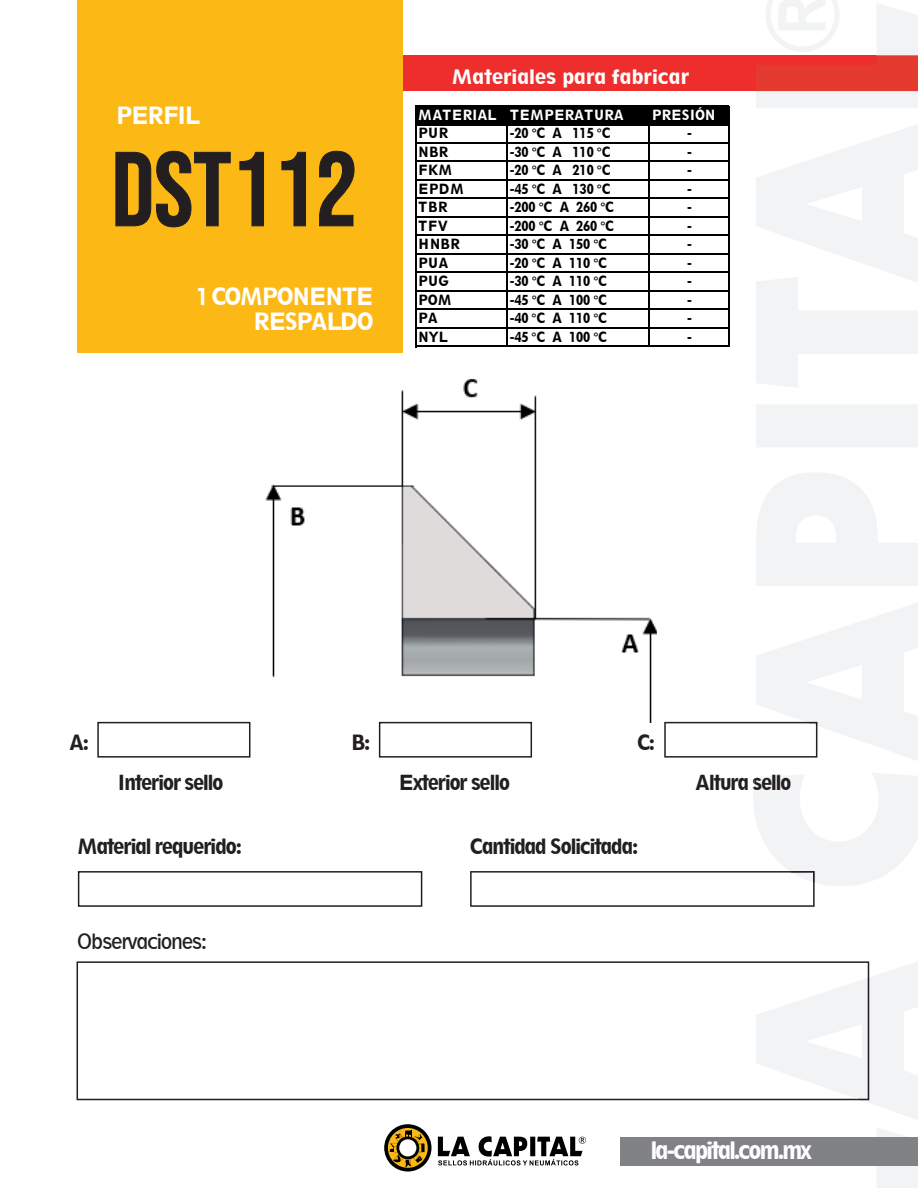
<style>
.page{position:relative;width:918px;height:1188px;background:#fff}
.page>*{position:absolute;margin:0;border:0;box-sizing:border-box;transform-origin:0 0}
.t1{font:105px "Bebas Neue";color:#231f20}
.t2{font:800 condensed 22.5px "Geometric 212 BT";letter-spacing:-.075em;color:#fff}
.t3{font:800 condensed 22.35px "Geometric 212 BT";letter-spacing:-.075em;color:#fff}
.t4{font:800 condensed 19.8px "Geometric 212 BT";letter-spacing:-.05em;color:#231f20}
.t5{font:condensed 19.8px "Geometric 212 BT";letter-spacing:-.05em;color:#231f20}
.t6{font:800 condensed 19.5px "Geometric 212 BT";letter-spacing:-.05em;color:#231f20}
.t7{font:800 condensed 18.75px "Geometric 212 BT";letter-spacing:.005em;color:#fff;scale:1.09 1}
.t8{font:800 condensed 13.2px "Geometric 212 BT";letter-spacing:-.01em;color:#000001}
.t9{font:800 condensed 13.2px "Geometric 212 BT";letter-spacing:-.01em;color:#fff}
</style>
<div class="page">
<img style="left:265px;top:378px;width:392px;height:345px">
<div style="left:402px;top:56px;width:516px;height:35px;background:#ee2d2d"></div>
<div style="left:77px;top:0;width:325px;height:353px;background:#fcb814"></div>
<svg style="left:116px;top:151px;width:115px;height:76px"></svg>
<svg style="left:240px;top:152px;width:24px;height:74px"></svg>
<svg style="left:282px;top:152px;width:24px;height:74px"></svg>
<svg style="left:319px;top:151px;width:35px;height:75px"></svg>
<svg style="left:384px;top:1124px;width:48px;height:48px"></svg>
<svg style="left:438px;top:1136px;width:148px;height:29px"></svg>
<div style="left:97px;top:722px;width:153px;height:36px;border:2px solid #231f20"></div>
<div style="left:78px;top:871px;width:344px;height:36px;border:2px solid #231f20"></div>
<div style="left:379px;top:722px;width:153px;height:36px;border:2px solid #231f20"></div>
<svg style="left:77px;top:961px;width:679px;height:139px"></svg>
<svg style="left:756px;top:961px;width:162px;height:227px"></svg>
<svg style="left:470px;top:773px;width:448px;height:134px"></svg>
<svg style="left:664px;top:603px;width:254px;height:158px"></svg>
<svg style="left:756px;top:91px;width:162px;height:495px;fill:#f2f3f4"></svg>
<svg style="left:756px;top:0;width:162px;height:91px"></svg>
<div style="left:621px;top:1137px;width:297px;height:29px;background:#808285"></div>
<div style="left:417px;top:107px;width:312px;height:18px;background:#000001"></div>
<svg style="left:729px;top:107px;width:1px;height:240px"></svg>
<hr style="left:417px;top:106px;width:312px;height:1px;background:#000001">
<hr style="left:417px;top:142px;width:312px;height:2px;background:#000001">
<hr style="left:417px;top:160px;width:312px;height:2px;background:#000001">
<hr style="left:417px;top:179px;width:312px;height:2px;background:#000001">
<hr style="left:417px;top:197px;width:312px;height:2px;background:#000001">
<hr style="left:417px;top:216px;width:312px;height:2px;background:#000001">
<hr style="left:417px;top:234px;width:312px;height:2px;background:#000001">
<hr style="left:417px;top:253px;width:312px;height:2px;background:#000001">
<hr style="left:417px;top:271px;width:312px;height:2px;background:#000001">
<hr style="left:417px;top:290px;width:312px;height:2px;background:#000001">
<hr style="left:417px;top:308px;width:312px;height:2px;background:#000001">
<hr style="left:417px;top:327px;width:312px;height:2px;background:#000001">
<hr style="left:416px;top:106px;width:1px;height:241px;background:#000001">
<hr style="left:506px;top:107px;width:2px;height:240px;background:#000001">
<hr style="left:648px;top:107px;width:2px;height:240px;background:#000001">
<hr style="left:417px;top:345px;width:312px;height:2px;background:#000001">
<hr style="left:728px;top:107px;width:1px;height:240px;background:#000001">
<h3 class="t3" style="left:116px;top:101px;width:85px">PERFIL</h3>
<h1 class="t1" style="left:112px;top:130px;width:247px">DST112</h1>
<h3 class="t3" style="left:197px;top:282px;width:179px">1 COMPONENTE</h3>
<h3 class="t3" style="left:253px;top:308px;width:122px">RESPALDO</h3>
<h3 class="t7" style="left:451px;top:65px;width:220px">Materiales para fabricar</h3>
<p class="t9" style="left:418px;top:107px;width:207px">MATERIAL TEMPERATURA</p>
<p class="t9" style="left:652px;top:107px;width:65px">PRESIÓN</p>
<p class="t8" style="left:418px;top:125px;width:32px">PUR</p>
<p class="t8" style="left:510px;top:125px;width:102px">-20 °C A 115 °C</p>
<p class="t8" style="left:687px;top:125px;width:6px">-</p>
<p class="t8" style="left:418px;top:144px;width:32px">NBR</p>
<p class="t8" style="left:510px;top:144px;width:102px">-30 °C A 110 °C</p>
<p class="t8" style="left:687px;top:144px;width:6px">-</p>
<p class="t8" style="left:418px;top:162px;width:36px">FKM</p>
<p class="t8" style="left:510px;top:162px;width:102px">-20 °C A 210 °C</p>
<p class="t8" style="left:687px;top:162px;width:6px">-</p>
<p class="t8" style="left:418px;top:181px;width:47px">EPDM</p>
<p class="t8" style="left:510px;top:181px;width:102px">-45 °C A 130 °C</p>
<p class="t8" style="left:687px;top:181px;width:6px">-</p>
<p class="t8" style="left:418px;top:199px;width:31px">TBR</p>
<p class="t8" style="left:510px;top:199px;width:106px">-200 °C A 260 °C</p>
<p class="t8" style="left:687px;top:199px;width:6px">-</p>
<p class="t8" style="left:418px;top:218px;width:31px">TFV</p>
<p class="t8" style="left:510px;top:218px;width:106px">-200 °C A 260 °C</p>
<p class="t8" style="left:687px;top:218px;width:6px">-</p>
<p class="t8" style="left:418px;top:236px;width:43px">HNBR</p>
<p class="t8" style="left:510px;top:236px;width:98px">-30 °C A 150 °C</p>
<p class="t8" style="left:687px;top:236px;width:6px">-</p>
<p class="t8" style="left:418px;top:255px;width:32px">PUA</p>
<p class="t8" style="left:510px;top:255px;width:98px">-20 °C A 110 °C</p>
<p class="t8" style="left:687px;top:255px;width:6px">-</p>
<p class="t8" style="left:418px;top:273px;width:32px">PUG</p>
<p class="t8" style="left:510px;top:273px;width:98px">-30 °C A 110 °C</p>
<p class="t8" style="left:687px;top:273px;width:6px">-</p>
<p class="t8" style="left:418px;top:291px;width:35px">POM</p>
<p class="t8" style="left:510px;top:291px;width:98px">-45 °C A 100 °C</p>
<p class="t8" style="left:687px;top:291px;width:6px">-</p>
<p class="t8" style="left:418px;top:310px;width:21px">PA</p>
<p class="t8" style="left:510px;top:310px;width:98px">-40 °C A 110 °C</p>
<p class="t8" style="left:687px;top:310px;width:6px">-</p>
<p class="t8" style="left:418px;top:328px;width:31px">NYL</p>
<p class="t8" style="left:510px;top:328px;width:98px">-45 °C A 100 °C</p>
<p class="t8" style="left:687px;top:328px;width:6px">-</p>
<h3 class="t4" style="left:69px;top:730px;width:22px">A:</h3>
<h3 class="t6" style="left:117px;top:770px;width:108px">Interior sello</h3>
<h3 class="t4" style="left:351px;top:730px;width:21px">B:</h3>
<h3 class="t4" style="left:637px;top:730px;width:19px">C:</h3>
<h3 class="t6" style="left:398px;top:770px;width:113px">Exterior sello</h3>
<h3 class="t6" style="left:695px;top:770px;width:98px">Altura sello</h3>
<h3 class="t4" style="left:77px;top:834px;width:166px">Material requerido:</h3>
<h3 class="t5" style="left:77px;top:930px;width:131px">Observaciones:</h3>
<h3 class="t4" style="left:470px;top:834px;width:170px">Cantidad Solicitada:</h3>
<h2 class="t2" style="left:651px;top:1136px;width:163px">la-capital.com.mx</h2>
</div>
